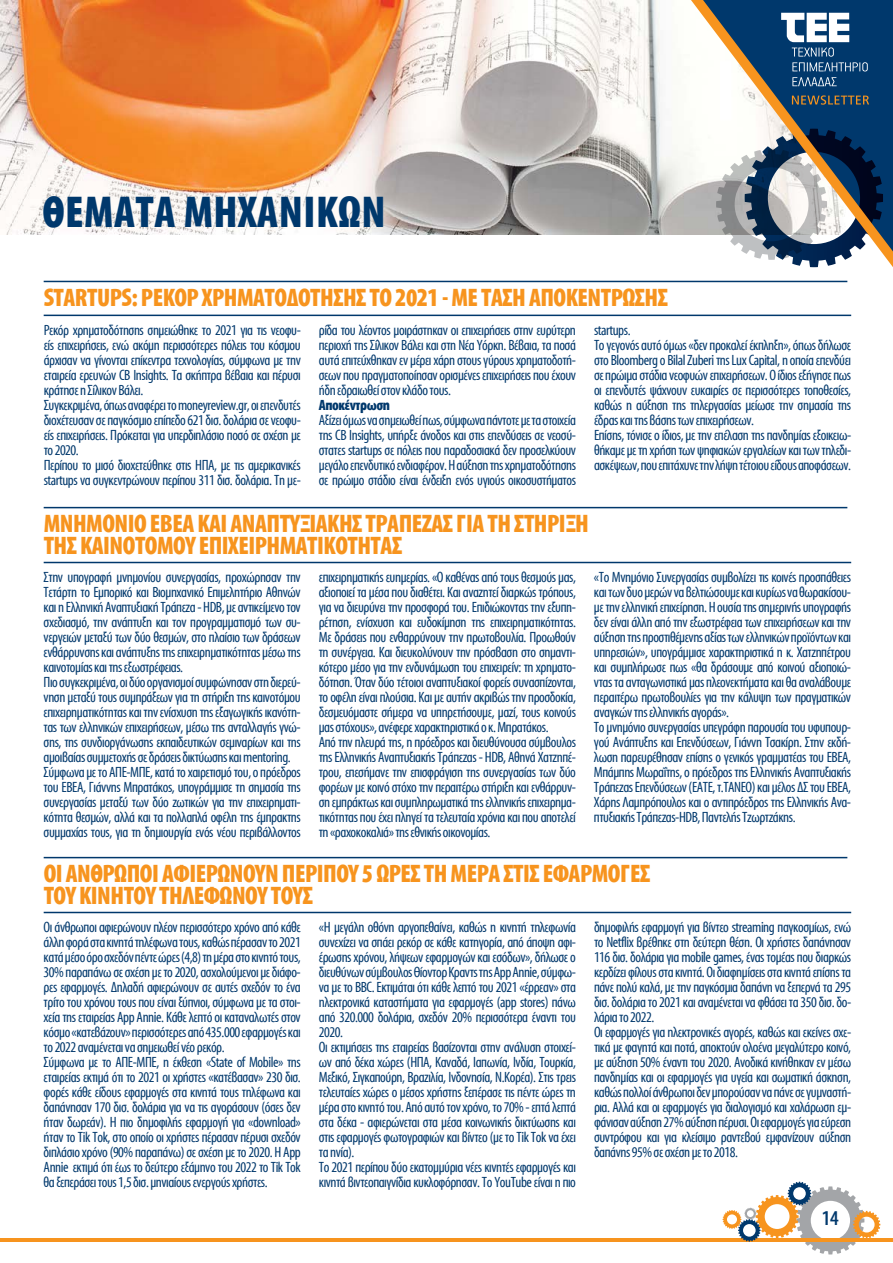
<style>
.page{position:relative;width:893px;height:1263px;background:#fff}
.page>*{position:absolute;margin:0;border:0;box-sizing:border-box;transform-origin:0 0}
.t1{font:700 45px "Myriad Condensed Greek";letter-spacing:.01em;color:#00386c}
.t2{font:700 25.5px/22.5px "Myriad Condensed Greek";letter-spacing:-.02em;color:#f7941e}
.t3{font:500 21px "Myriad Condensed Greek";color:#00386c}
.t4{font:15px/15px "Myriad Condensed Greek";letter-spacing:-.03em;color:#00386c}
.t5{font:700 15px "Myriad Condensed Greek";letter-spacing:-.03em;color:#00386c}
</style>
<div class="page">
<hr style="left:0;top:1238px;width:893px;height:3px;background:#f7941e">
<svg style="left:723px;top:1182px;width:157px;height:72px"></svg>
<img style="left:0;top:0;width:691px;height:234px">
<svg style="left:691px;top:0;width:202px;height:267px"></svg>
<svg style="left:792px;top:95px;width:77px;height:10px"></svg>
<svg style="left:781px;top:13px;width:87px;height:58px"></svg>
<svg style="left:792px;top:77px;width:45px;height:9px"></svg>
<hr style="left:44px;top:315px;width:807px;height:1px;background:#00386c">
<hr style="left:44px;top:912px;width:807px;height:1px;background:#00386c">
<hr style="left:44px;top:562px;width:807px;height:1px;background:#00386c">
<hr style="left:44px;top:281px;width:803px;height:1px;background:#00386c">
<hr style="left:44px;top:857px;width:803px;height:1px;background:#00386c">
<hr style="left:44px;top:507px;width:803px;height:1px;background:#00386c">
<h1 class="t1" style="left:43px;top:189px;width:345px">ΘΕΜΑΤΑ ΜΗΧΑΝΙΚΩΝ</h1>
<h2 class="t2" style="left:44px;top:287px;width:626px">STARTUPS: ΡΕΚΟΡ ΧΡΗΜΑΤΟΔΟΤΗΣΗΣ ΤΟ 2021 - ΜΕ ΤΑΣΗ ΑΠΟΚΕΝΤΡΩΣΗΣ</h2>
<p class="t4" style="left:44px;top:323px;width:259px">Ρεκόρ χρηματοδότησης σημειώθηκε το 2021 για τις νεοφυ&shy;είς επιχειρήσεις, ενώ ακόμη περισσότερες πόλεις του κόσμου άρχισαν να γίνονται επίκεντρα τεχνολογίας, σύμφωνα με την εταιρεία ερευνών CB Insights. Τα σκήπτρα βέβαια και πέρυσι κράτησε η Σίλικον Βάλει.<br>Συγκεκριμένα, όπως αναφέρει το moneyreview.gr, οι επενδυτές διοχέτευσαν σε παγκόσμιο επίπεδο 621 δισ. δολάρια σε νεοφυ&shy;είς επιχειρήσεις. Πρόκειται για υπερδιπλάσιο ποσό σε σχέση με το 2020.<br>Περίπου το μισό διοχετεύθηκε στις ΗΠΑ, με τις αμερικανικές startups να συγκεντρώνουν περίπου 311 δισ. δολάρια. Τη με-</p>
<p class="t4" style="left:319px;top:323px;width:259px;text-align:justify">ρίδα του λέοντος μοιράστηκαν οι επιχειρήσεις στην ευρύτερη περιοχή της Σίλικον Βάλει και στη Νέα Υόρκη. Βέβαια, τα ποσά αυτά επιτεύχθηκαν εν μέρει χάρη στους γύρους χρηματοδοτή&shy;σεων που πραγματοποίησαν ορισμένες επιχειρήσεις που έχουν ήδη εδραιωθεί στον κλάδο τους.</p>
<p class="t5" style="left:319px;top:397px;width:73px">Αποκέντρωση</p>
<p class="t4" style="left:319px;top:413px;width:259px;text-align:justify">Αξίζει όμως να σημειωθεί πως, σύμφωνα πάντοτε με τα στοιχεία της CB Insights, υπήρξε άνοδος και στις επενδύσεις σε νεοσύ&shy;στατες startups σε πόλεις που παραδοσιακά δεν προσελκύουν μεγάλο επενδυτικό ενδιαφέρον. Η αύξηση της χρηματοδότησης σε πρώιμο στάδιο είναι ένδειξη ενός υγιούς οικοσυστήματος</p>
<p class="t4" style="left:594px;top:323px;width:259px">startups.<br>Το γεγονός αυτό όμως «δεν προκαλεί έκπληξη», όπως δήλωσε στο Bloomberg o Bilal Zuberi της Lux Capital, η οποία επενδύει σε πρώιμα στάδια νεοφυών επιχειρήσεων. Ο ίδιος εξήγησε πως οι επενδυτές ψάχνουν ευκαιρίες σε περισσότερες τοποθεσίες, καθώς η αύξηση της τηλεργασίας μείωσε την σημασία της έδρας και της βάσης των επιχειρήσεων.<br>Επίσης, τόνισε ο ίδιος, με την επέλαση της πανδημίας εξοικειω&shy;θήκαμε με τη χρήση των ψηφιακών εργαλείων και των τηλεδι&shy;ασκέψεων, που επιτάχυνε την λήψη τέτοιου είδους αποφάσεων.</p>
<h2 class="t2" style="left:44px;top:513px;width:547px">ΜΝΗΜΟΝΙΟ ΕΒΕΑ ΚΑΙ ΑΝΑΠΤΥΞΙΑΚΗΣ ΤΡΑΠΕΖΑΣ ΓΙΑ ΤΗ ΣΤΗΡΙΞΗ<br>ΤΗΣ ΚΑΙΝΟΤΟΜΟΥ ΕΠΙΧΕΙΡΗΜΑΤΙΚΟΤΗΤΑΣ</h2>
<p class="t4" style="left:44px;top:570px;width:259px">Στην υπογραφή μνημονίου συνεργασίας, προχώρησαν την Τετάρτη το Εμπορικό και Βιομηχανικό Επιμελητήριο Αθηνών και η Ελληνική Αναπτυξιακή Τράπεζα - HDB, με αντικείμενο τον σχεδιασμό, την ανάπτυξη και τον προγραμματισμό των συ&shy;νεργειών μεταξύ των δύο θεσμών, στο πλαίσιο των δράσεων ενθάρρυνσης και ανάπτυξης της επιχειρηματικότητας μέσω της καινοτομίας και της εξωστρέφειας.<br>Πιο συγκεκριμένα, οι δύο οργανισμοί συμφώνησαν στη διερεύ&shy;νηση μεταξύ τους συμπράξεων για τη στήριξη της καινοτόμου επιχειρηματικότητας και την ενίσχυση της εξαγωγικής ικανότη&shy;τας των ελληνικών επιχειρήσεων, μέσω της ανταλλαγής γνώ&shy;σης, της συνδιοργάνωσης εκπαιδευτικών σεμιναρίων και της αμοιβαίας συμμετοχής σε δράσεις δικτύωσης και mentoring.<br>Σύμφωνα με το ΑΠΕ-ΜΠΕ, κατά το χαιρετισμό του, ο πρόεδρος του ΕΒΕΑ, Γιάννης Μπρατάκος, υπογράμμισε τη σημασία της συνεργασίας μεταξύ των δύο ζωτικών για την επιχειρηματι&shy;κότητα θεσμών, αλλά και τα πολλαπλά οφέλη της έμπρακτης συμμαχίας τους, για τη δημιουργία ενός νέου περιβάλλοντος</p>
<p class="t4" style="left:319px;top:570px;width:259px">επιχειρηματικής ευημερίας. «Ο καθένας από τους θεσμούς μας, αξιοποιεί τα μέσα που διαθέτει. Και αναζητεί διαρκώς τρόπους, για να διευρύνει την προσφορά του. Επιδιώκοντας την εξυπη&shy;ρέτηση, ενίσχυση και ευδοκίμηση της επιχειρηματικότητας.<br>Με δράσεις που ενθαρρύνουν την πρωτοβουλία. Προωθούν τη συνέργεια. Και διευκολύνουν την πρόσβαση στο σημαντι&shy;κότερο μέσο για την ενδυνάμωση του επιχειρείν: τη χρηματο&shy;δότηση. Όταν δύο τέτοιοι αναπτυξιακοί φορείς συνασπίζονται, το οφέλη είναι πλούσια. Και με αυτήν ακριβώς την προσδοκία, δεσμευόμαστε σήμερα να υπηρετήσουμε, μαζί, τους κοινούς μας στόχους», ανέφερε χαρακτηριστικά ο κ. Μπρατάκος.<br>Από την πλευρά της, η πρόεδρος και διευθύνουσα σύμβουλος της Ελληνικής Αναπτυξιακής Τράπεζας - HDB, Αθηνά Χατζηπέ&shy;τρου, επεσήμανε την επισφράγιση της συνεργασίας των δύο φορέων με κοινό στόχο την περαιτέρω στήριξη και ενθάρρυν&shy;ση εμπράκτως και συμπληρωματικά της ελληνικής επιχειρημα&shy;τικότητας που έχει πληγεί τα τελευταία χρόνια και που αποτελεί τη «ραχοκοκαλιά» της εθνικής οικονομίας.</p>
<p class="t4" style="left:594px;top:570px;width:259px">«Το Μνημόνιο Συνεργασίας συμβολίζει τις κοινές προσπάθειες και των δυο μερών να βελτιώσουμε και κυρίως να θωρακίσου&shy;με την ελληνική επιχείρηση. Η ουσία της σημερινής υπογραφής δεν είναι άλλη από την εξωστρέφεια των επιχειρήσεων και την αύξηση της προστιθέμενης αξίας των ελληνικών προϊόντων και υπηρεσιών», υπογράμμισε χαρακτηριστικά η κ. Χατζηπέτρου και συμπλήρωσε πως «θα δράσουμε από κοινού αξιοποιώ&shy;ντας τα ανταγωνιστικά μας πλεονεκτήματα και θα αναλάβουμε περαιτέρω πρωτοβουλίες για την κάλυψη των πραγματικών αναγκών της ελληνικής αγοράς».<br>Το μνημόνιο συνεργασίας υπεγράφη παρουσία του υφυπουρ&shy;γού Ανάπτυξης και Επενδύσεων, Γιάννη Τσακίρη. Στην εκδή&shy;λωση παρευρέθησαν επίσης ο γενικός γραμματέας του ΕΒΕΑ, Μπάμπης Μωραΐτης, ο πρόεδρος της Ελληνικής Αναπτυξιακής Τράπεζας Επενδύσεων (ΕΑΤΕ, τ.ΤΑΝΕΟ) και μέλος ΔΣ του ΕΒΕΑ, Χάρης Λαμπρόπουλος και ο αντιπρόεδρος της Ελληνικής Ανα&shy;πτυξιακής Τράπεζας-HDB, Παντελής Τζωρτζάκης.</p>
<h2 class="t2" style="left:44px;top:863px;width:608px">ΟΙ ΑΝΘΡΩΠΟΙ ΑΦΙΕΡΩΝΟΥΝ ΠΕΡΙΠΟΥ 5 ΩΡΕΣ ΤΗ ΜΕΡΑ ΣΤΙΣ ΕΦΑΡΜΟΓΕΣ<br>ΤΟΥ ΚΙΝΗΤΟΥ ΤΗΛΕΦΩΝΟΥ ΤΟΥΣ</h2>
<p class="t4" style="left:44px;top:920px;width:259px">Οι άνθρωποι αφιερώνουν πλέον περισσότερο χρόνο από κάθε άλλη φορά στα κινητά τηλέφωνα τους, καθώς πέρασαν το 2021 κατά μέσο όρο σχεδόν πέντε ώρες (4,8) τη μέρα στο κινητό τους, 30% παραπάνω σε σχέση με το 2020, ασχολούμενοι με διάφο&shy;ρες εφαρμογές. Δηλαδή αφιερώνουν σε αυτές σχεδόν το ένα τρίτο του χρόνου τους που είναι ξύπνιοι, σύμφωνα με τα στοι&shy;χεία της εταιρείας App Annie. Κάθε λεπτό οι καταναλωτές στον κόσμο «κατεβάζουν» περισσότερες από 435.000 εφαρμογές και το 2022 αναμένεται να σημειωθεί νέο ρεκόρ.<br>Σύμφωνα με το ΑΠΕ-ΜΠΕ, η έκθεση «State of Mobile» της εταιρείας εκτιμά ότι το 2021 οι χρήστες «κατέβασαν» 230 δισ. φορές κάθε είδους εφαρμογές στα κινητά τους τηλέφωνα και δαπάνησαν 170 δισ. δολάρια για να τις αγοράσουν (όσες δεν ήταν δωρεάν). Η πιο δημοφιλής εφαρμογή για «download» ήταν το Tik Tok, στο οποίο οι χρήστες πέρασαν πέρυσι σχεδόν διπλάσιο χρόνο (90% παραπάνω) σε σχέση με το 2020. Η App Annie εκτιμά ότι έως το δεύτερο εξάμηνο του 2022 το Tik Tok θα ξεπεράσει τους 1,5 δισ. μηνιαίους ενεργούς χρήστες.</p>
<p class="t4" style="left:319px;top:920px;width:259px">«Η μεγάλη οθόνη αργοπεθαίνει, καθώς η κινητή τηλεφωνία συνεχίζει να σπάει ρεκόρ σε κάθε κατηγορία, από άποψη αφι&shy;έρωσης χρόνου, λήψεων εφαρμογών και εσόδων», δήλωσε ο διευθύνων σύμβουλος Θίοντορ Κραντς της App Annie, σύμφω&shy;να με το BBC. Εκτιμάται ότι κάθε λεπτό του 2021 «έρρεαν» στα ηλεκτρονικά καταστήματα για εφαρμογές (app stores) πάνω από 320.000 δολάρια, σχεδόν 20% περισσότερα έναντι του 2020.<br>Οι εκτιμήσεις της εταιρείας βασίζονται στην ανάλυση στοιχεί&shy;ων από δέκα χώρες (ΗΠΑ, Καναδά, Ιαπωνία, Ινδία, Τουρκία, Μεξικό, Σιγκαπούρη, Βραζιλία, Ινδονησία, Ν.Κορέα). Στις τρεις τελευταίες χώρες ο μέσος χρήστης ξεπέρασε τις πέντε ώρες τη μέρα στο κινητό του. Από αυτό τον χρόνο, το 70% - επτά λεπτά στα δέκα - αφιερώνεται στα μέσα κοινωνικής δικτύωσης και στις εφαρμογές φωτογραφιών και βίντεο (με το Tik Tok να έχει τα ηνία).<br>Το 2021 περίπου δύο εκατομμύρια νέες κινητές εφαρμογές και κινητά βιντεοπαιγνίδια κυκλοφόρησαν. Το YouTube είναι η πιο</p>
<p class="t4" style="left:594px;top:920px;width:259px">δημοφιλής εφαρμογή για βίντεο streaming παγκοσμίως, ενώ το Netflix βρέθηκε στη δεύτερη θέση. Οι χρήστες δαπάνησαν 116 δισ. δολάρια για mobile games, ένας τομέας που διαρκώς κερδίζει φίλους στα κινητά. Οι διαφημίσεις στα κινητά επίσης τα πάνε πολύ καλά, με την παγκόσμια δαπάνη να ξεπερνά τα 295 δισ. δολάρια το 2021 και αναμένεται να φθάσει τα 350 δισ. δο&shy;λάρια το 2022.<br>Οι εφαρμογές για ηλεκτρονικές αγορές, καθώς και εκείνες σχε&shy;τικά με φαγητά και ποτά, αποκτούν ολοένα μεγαλύτερο κοινό, με αύξηση 50% έναντι του 2020. Ανοδικά κινήθηκαν εν μέσω πανδημίας και οι εφαρμογές για υγεία και σωματική άσκηση, καθώς πολλοί άνθρωποι δεν μπορούσαν να πάνε σε γυμναστή&shy;ρια. Αλλά και οι εφαρμογές για διαλογισμό και χαλάρωση εμ&shy;φάνισαν αύξηση 27% αύξηση πέρυσι. Οι εφαρμογές για εύρεση συντρόφου και για κλείσιμο ραντεβού εμφανίζουν αύξηση δαπάνης 95% σε σχέση με το 2018.</p>
<h3 class="t3" style="left:822px;top:1208px;width:19px">14</h3>
</div>
